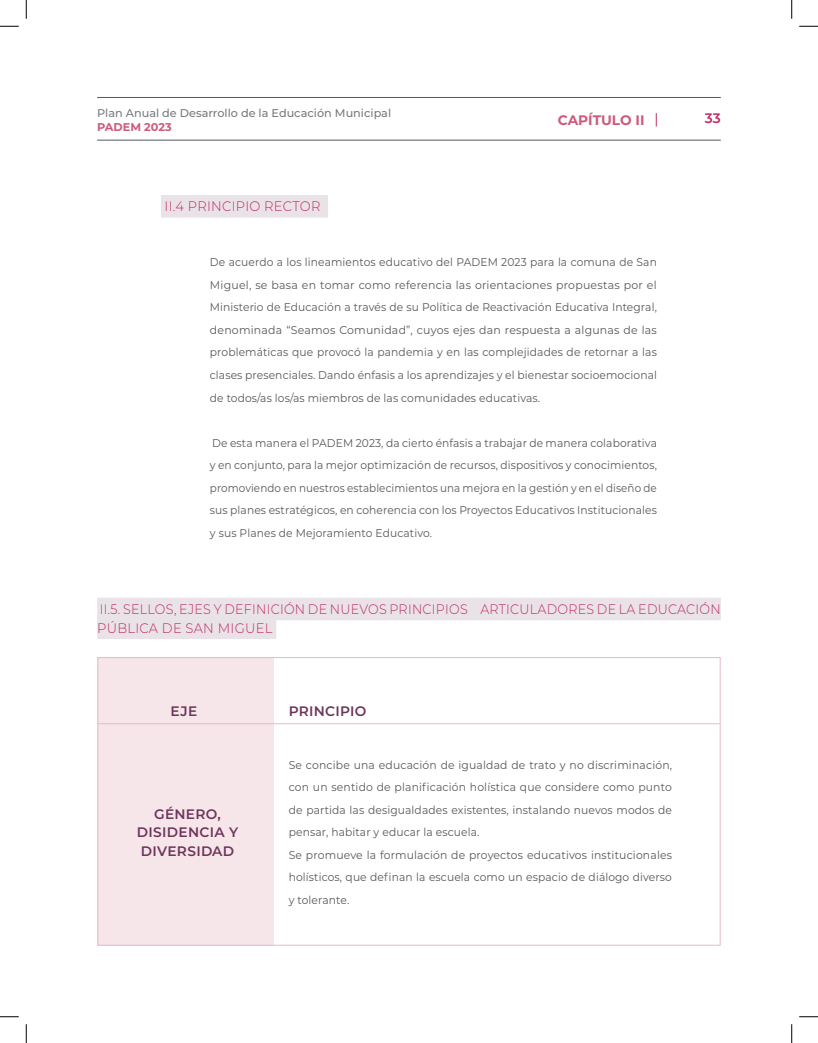
<style>
.page{position:relative;width:818px;height:1043px;background:#fff}
.page>*{position:absolute;margin:0;border:0;box-sizing:border-box;transform-origin:0 0}
.Parrafo{font:300 13.75px/18.8px "Montserrat";letter-spacing:.02em;color:#c12b63;scale:.92 1}
.Parrafo-2{font:600 13.75px/18.8px "Montserrat";letter-spacing:.02em;color:#6d365c;text-align:center}
.Parrafo-3{font:300 13.75px "Montserrat";letter-spacing:.02em;color:#c12b63;scale:.95 1}
.t1{font:700 13.75px "Montserrat";letter-spacing:-.005em;color:#cc5b7a}
.t2{font:600 13.75px "Montserrat";color:#c12b63}
.Parrafo-4{font:11.25px/22.5px "Montserrat";letter-spacing:.01em;color:#57585a;text-align:justify;scale:.95 1}
.Parrafo-5{font:11.25px/22.5px "Montserrat";letter-spacing:.01em;color:#57585a;text-align:justify;scale:.96 1}
.t3{font:500 11.25px "Montserrat";color:#787a7d}
.t4{font:700 11.25px "Montserrat";color:#cc5b7a}
</style>
<div class="page">
<hr style="left:97px;top:140px;width:623px;height:1px;background:#57585a">
<hr style="left:97px;top:97px;width:623px;height:1px;background:#57585a">
<svg style="left:655px;top:113px;width:2px;height:14px"></svg>
<div style="left:161px;top:195px;width:167px;height:22px;background:#e9e2e7"></div>
<div style="left:97px;top:597px;width:623px;height:23px;background:#e9e2e7"></div>
<div style="left:97px;top:616px;width:179px;height:23px;background:#e9e2e7"></div>
<div style="left:97px;top:657px;width:177px;height:288px;background:#f7e6e9"></div>
<div style="left:97px;top:657px;width:623px;height:288px;border:1px solid #e9bac2"></div>
<hr style="left:98px;top:723px;width:621px;height:1px;background:#e9bac2">
<svg style="left:0;top:26px;width:19px;height:1px"></svg>
<svg style="left:799px;top:26px;width:19px;height:1px"></svg>
<svg style="left:0;top:1016px;width:19px;height:1px"></svg>
<svg style="left:799px;top:1016px;width:19px;height:1px"></svg>
<svg style="left:26px;top:0;width:1px;height:19px"></svg>
<svg style="left:26px;top:1024px;width:1px;height:18px"></svg>
<svg style="left:791px;top:0;width:1px;height:19px"></svg>
<svg style="left:791px;top:1024px;width:1px;height:18px"></svg>
<p class="t3" style="left:97px;top:105px;width:295px">Plan Anual de Desarrollo de la Educación Municipal</p>
<p class="t4" style="left:97px;top:119px;width:76px">PADEM 2023</p>
<p class="Parrafo-3" style="left:165px;top:197px;width:166px">II.4 PRINCIPIO RECTOR</p>
<p class="t1" style="left:558px;top:110px;width:88px">CAPÍTULO II</p>
<p class="t2" style="left:704px;top:108px;width:17px">33</p>
<p class="Parrafo-4" style="left:210px;top:251px;width:472px">De acuerdo a los lineamientos educativo del PADEM 2023 para la comuna de San Miguel, se basa en tomar como referencia las orientaciones propuestas por el Ministerio de Educación a través de su Política de Reactivación Educativa Integral, denominada “Seamos Comunidad”, cuyos ejes dan respuesta a algunas de las problemáticas que provocó la pandemia y en las complejidades de retornar a las clases presenciales. Dando énfasis a los aprendizajes y el bienestar socioemocional de todos/as los/as miembros de las comunidades educativas.</p>
<p class="Parrafo-4" style="left:210px;top:431px;width:472px">De esta manera el PADEM 2023, da cierto énfasis a trabajar de manera colaborativa y en conjunto, para la mejor optimización de recursos, dispositivos y conocimientos, promoviendo en nuestros establecimientos una mejora en la gestión y en el diseño de sus planes estratégicos, en coherencia con los Proyectos Educativos Institucionales y sus Planes de Mejoramiento Educativo.</p>
<p class="Parrafo" style="left:97px;top:599px;width:679px">II.5. SELLOS, EJES Y DEFINICIÓN DE NUEVOS PRINCIPIOS ARTICULADORES DE LA EDUCACIÓN<br>PÚBLICA DE SAN MIGUEL</p>
<p class="Parrafo-2" style="left:171px;top:701px;width:28px">EJE</p>
<p class="Parrafo-2" style="left:289px;top:701px;width:79px">PRINCIPIO</p>
<p class="Parrafo-2" style="left:137px;top:803px;width:103px">GÉNERO,<br>DISIDENCIA Y<br>DIVERSIDAD</p>
<p class="Parrafo-5" style="left:289px;top:753px;width:401px">Se concibe una educación de igualdad de trato y no discriminación, con un sentido de planificación holística que considere como punto de partida las desigualdades existentes, instalando nuevos modos de pensar, habitar y educar la escuela.</p>
<p class="Parrafo-5" style="left:289px;top:843px;width:401px">Se promueve la formulación de proyectos educativos institucionales holísticos, que definan la escuela como un espacio de diálogo diverso y tolerante.</p>
</div>
